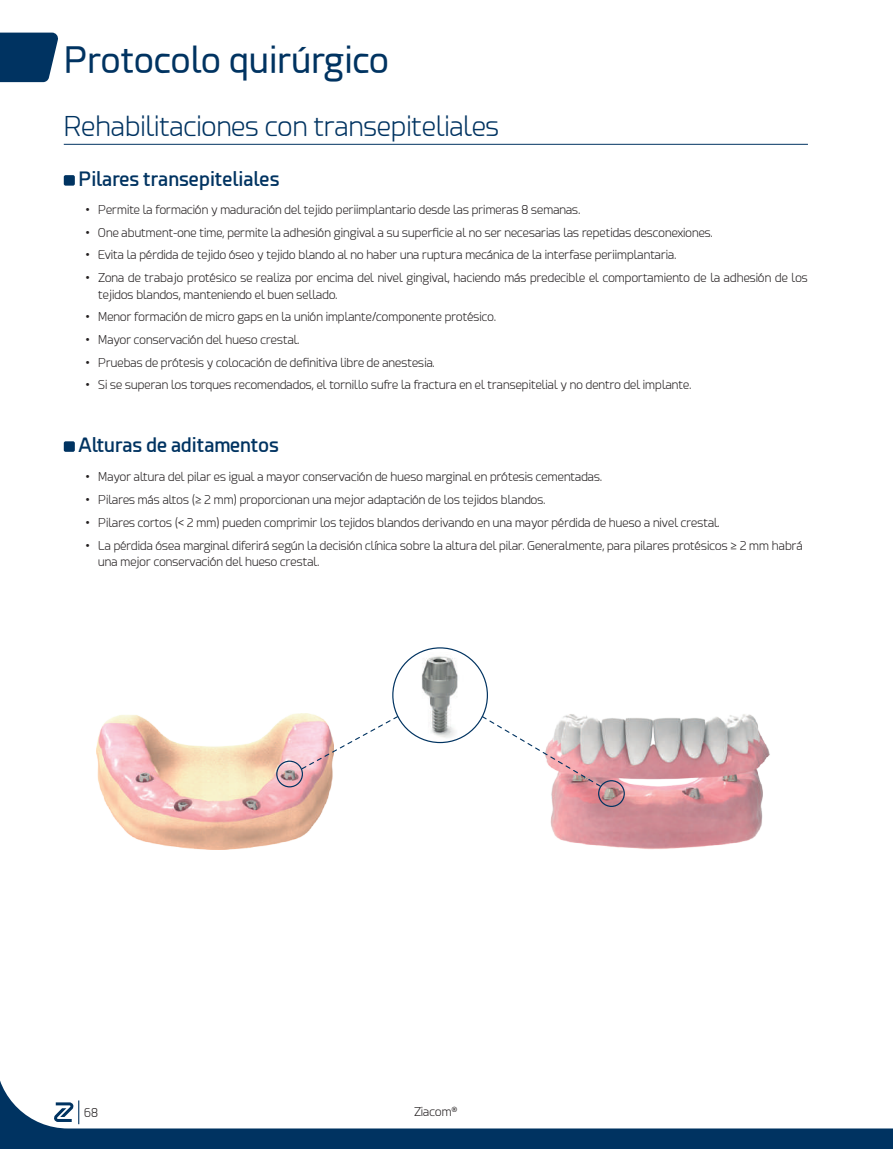
<style>
.page{position:relative;width:893px;height:1149px;background:#fff}
.page>*{position:absolute;margin:0;border:0;box-sizing:border-box;transform-origin:0 0}
.t1{font:36px "Esphimere";color:#003361}
.t2{font:300 27px "Esphimere";color:#003361}
.t3{font:600 19.5px "Esphimere";color:#003361}
.t4{font:300 12px/16.5px "Esphimere";color:#231f20}
</style>
<div class="page">
<svg style="left:0;top:33px;width:58px;height:49px;background:#14436d"></svg>
<hr style="left:64px;top:144px;width:744px;height:1px;background:#003361">
<div style="left:64px;top:175px;width:11px;height:10px;background:#003361;border-radius:2px"></div>
<div style="left:64px;top:441px;width:11px;height:10px;background:#003361;border-radius:2px"></div>
<img style="left:96px;top:713px;width:237px;height:135px">
<img style="left:550px;top:714px;width:220px;height:136px">
<img style="left:417px;top:652px;width:46px;height:90px">
<svg style="left:301px;top:714px;width:98px;height:56px"></svg>
<svg style="left:481px;top:714px;width:121px;height:73px"></svg>
<div style="left:276px;top:760px;width:27px;height:27px;border:1px solid #003361;border-radius:50%"></div>
<div style="left:598px;top:779px;width:27px;height:27px;border:1px solid #003361;border-radius:50%"></div>
<svg style="left:0;top:1080px;width:893px;height:68px"></svg>
<svg style="left:54px;top:1100px;width:25px;height:23px"></svg>
<h1 class="t1" style="left:64px;top:40px;width:327px">Protocolo quirúrgico</h1>
<h2 class="t2" style="left:64px;top:111px;width:437px">Rehabilitaciones con transepiteliales</h2>
<h3 class="t3" style="left:79px;top:166px;width:202px">Pilares transepiteliales</h3>
<p class="t4" style="left:85px;top:202px;width:496px">• Permite la formación y maduración del tejido periimplantario desde las primeras 8 semanas.</p>
<p class="t4" style="left:85px;top:224px;width:629px">• One abutment-one time, permite la adhesión gingival a su superficie al no ser necesarias las repetidas desconexiones.</p>
<p class="t4" style="left:85px;top:247px;width:592px">• Evita la pérdida de tejido óseo y tejido blando al no haber una ruptura mecánica de la interfase periimplantaria.</p>
<p class="t4" style="left:98px;top:270px;width:711px;text-indent:-13px">• Zona de trabajo protésico se realiza por encima del nivel gingival, haciendo más predecible el comportamiento de la adhesión de los tejidos blandos, manteniendo el buen sellado.</p>
<p class="t4" style="left:85px;top:309px;width:412px">• Menor formación de micro gaps en la unión implante/componente protésico.</p>
<p class="t4" style="left:85px;top:331px;width:215px">• Mayor conservación del hueso crestal.</p>
<p class="t4" style="left:85px;top:354px;width:351px">• Pruebas de prótesis y colocación de definitiva libre de anestesia.</p>
<p class="t4" style="left:85px;top:377px;width:607px">• Si se superan los torques recomendados, el tornillo sufre la fractura en el transepitelial y no dentro del implante.</p>
<h3 class="t3" style="left:79px;top:432px;width:202px">Alturas de aditamentos</h3>
<p class="t4" style="left:85px;top:469px;width:518px">• Mayor altura del pilar es igual a mayor conservación de hueso marginal en prótesis cementadas.</p>
<p class="t4" style="left:85px;top:491px;width:461px">• Pilares más altos (≥ 2 mm) proporcionan una mejor adaptación de los tejidos blandos.</p>
<p class="t4" style="left:85px;top:514px;width:636px">• Pilares cortos (&lt; 2 mm) pueden comprimir los tejidos blandos derivando en una mayor pérdida de hueso a nivel crestal.</p>
<p class="t4" style="left:98px;top:537px;width:706px;text-indent:-13px">• La pérdida ósea marginal diferirá según la decisión clínica sobre la altura del pilar. Generalmente, para pilares protésicos ≥ 2 mm habrá una mejor conservación del hueso crestal.</p>
<p class="t4" style="left:84px;top:1103px;width:15px">68</p>
<p class="t4" style="left:414px;top:1103px;width:45px">Ziacom<sup>®</sup></p>
</div>
